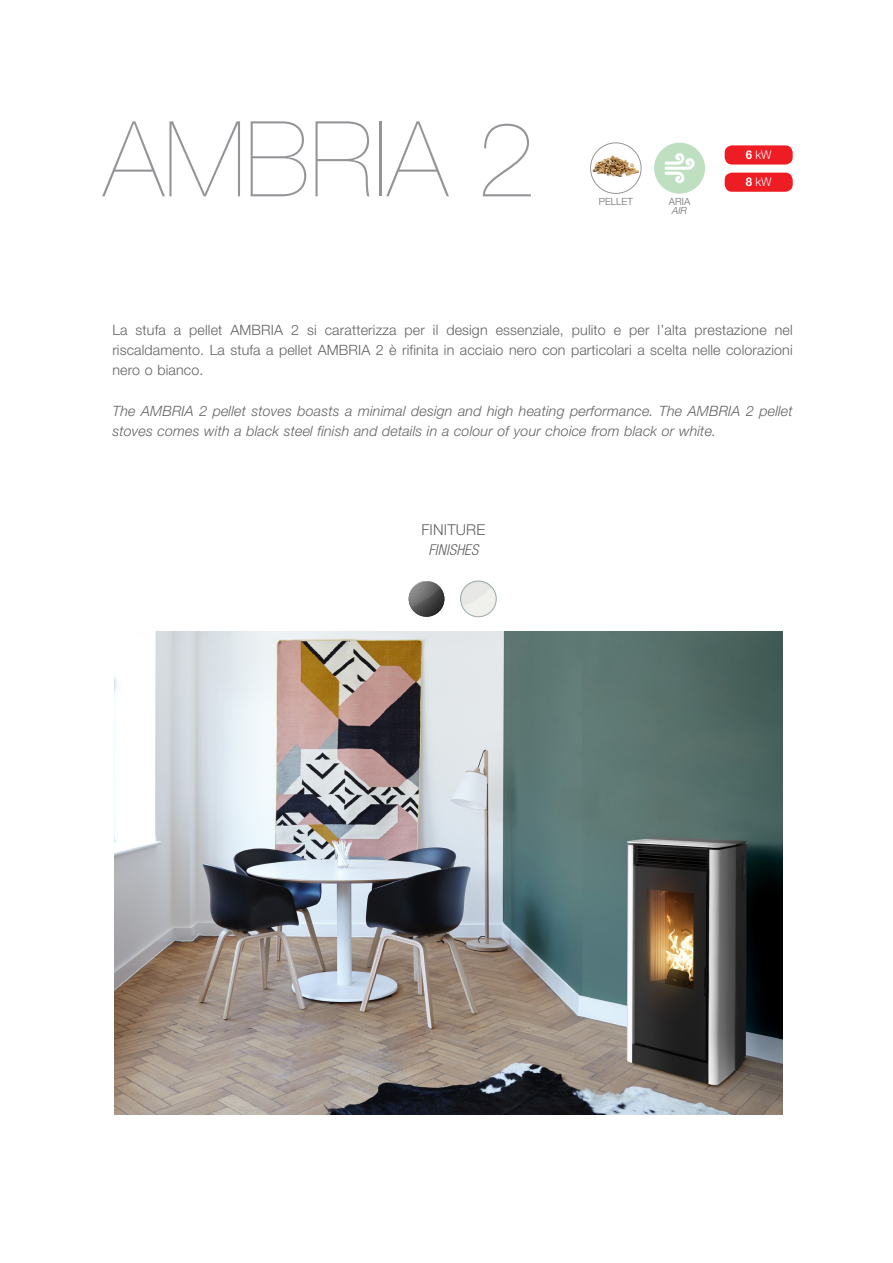
<style>
.page{position:relative;width:893px;height:1263px;background:#fff}
.page>*{position:absolute;margin:0;border:0;box-sizing:border-box;transform-origin:0 0}
.t1{font:200 105px "Helvetica Neue LT Std";color:#939598}
.descrizione{font:300 15px/20.2px "Helvetica Neue LT Std";letter-spacing:.01em;color:#636366;text-align:center}
.descrizione-2{font:300 14.25px/20.2px "Helvetica Neue LT Std";letter-spacing:.01em;color:#636366;text-align:justify}
.descrizione-3{font:italic 300 14.25px/20.2px "Helvetica Neue LT Std";letter-spacing:.01em;color:#636366}
.t2{font:300 12px "Helvetica Neue LT Std";color:#fff;scale:.95 1}
.t3{font:300 9.9px "Helvetica Neue LT Std";color:#6c6d70}
.t4{font:italic 300 9.9px "Helvetica Neue LT Std";color:#6c6d70}
.s1{font-weight:700}
.s2{font-style:italic;font-stretch:condensed}
</style>
<div class="page">
<img style="left:114px;top:631px;width:668px;height:483px">
<div style="left:654px;top:143px;width:51px;height:51px;background:#bee0c0;border-radius:50%"></div>
<svg style="left:665px;top:153px;width:30px;height:30px"></svg>
<img style="left:591px;top:152px;width:48px;height:29px">
<div style="left:590px;top:143px;width:51px;height:51px;border:1px solid #939598;border-radius:50%"></div>
<div style="left:725px;top:145px;width:68px;height:20px;background:#ee1d23;border-radius:7px"></div>
<div style="left:725px;top:173px;width:68px;height:19px;background:#ee1d23;border-radius:7px"></div>
<img style="left:409px;top:581px;width:35px;height:36px;border-radius:18px">
<img style="left:460px;top:581px;width:36px;height:36px;border-radius:18px">
<div style="left:460px;top:581px;width:36px;height:36px;border:1px solid #99a9aa;border-radius:50%"></div>
<p class="t1" style="left:103px;top:99px;width:433px">AMBRIA 2</p>
<p class="t3" style="left:599px;top:196px;width:36px">PELLET</p>
<p class="t3" style="left:669px;top:195px;width:23px">ARIA</p>
<p class="t4" style="left:672px;top:204px;width:16px">AIR</p>
<p class="t2" style="left:746px;top:147px;width:28px"><span class="s1">6</span> kW</p>
<p class="t2" style="left:746px;top:174px;width:28px"><span class="s1">8</span> kW</p>
<p class="descrizione-2" style="left:112px;top:319px;width:682px">La stufa a pellet AMBRIA 2 si caratterizza per il design essenziale, pulito e per l’alta prestazione nel riscaldamento. La stufa a pellet AMBRIA 2 è rifinita in acciaio nero con particolari a scelta nelle colorazioni nero o bianco.</p>
<p class="descrizione-3" style="left:112px;top:400px;width:682px">The AMBRIA 2 pellet stoves boasts a minimal design and high heating performance. The AMBRIA 2 pellet stoves comes with a black steel finish and details in a colour of your choice from black or white.</p>
<p class="descrizione" style="left:421px;top:519px;width:65px">FINITURE<br><span class="s2">FINISHES</span></p>
</div>
